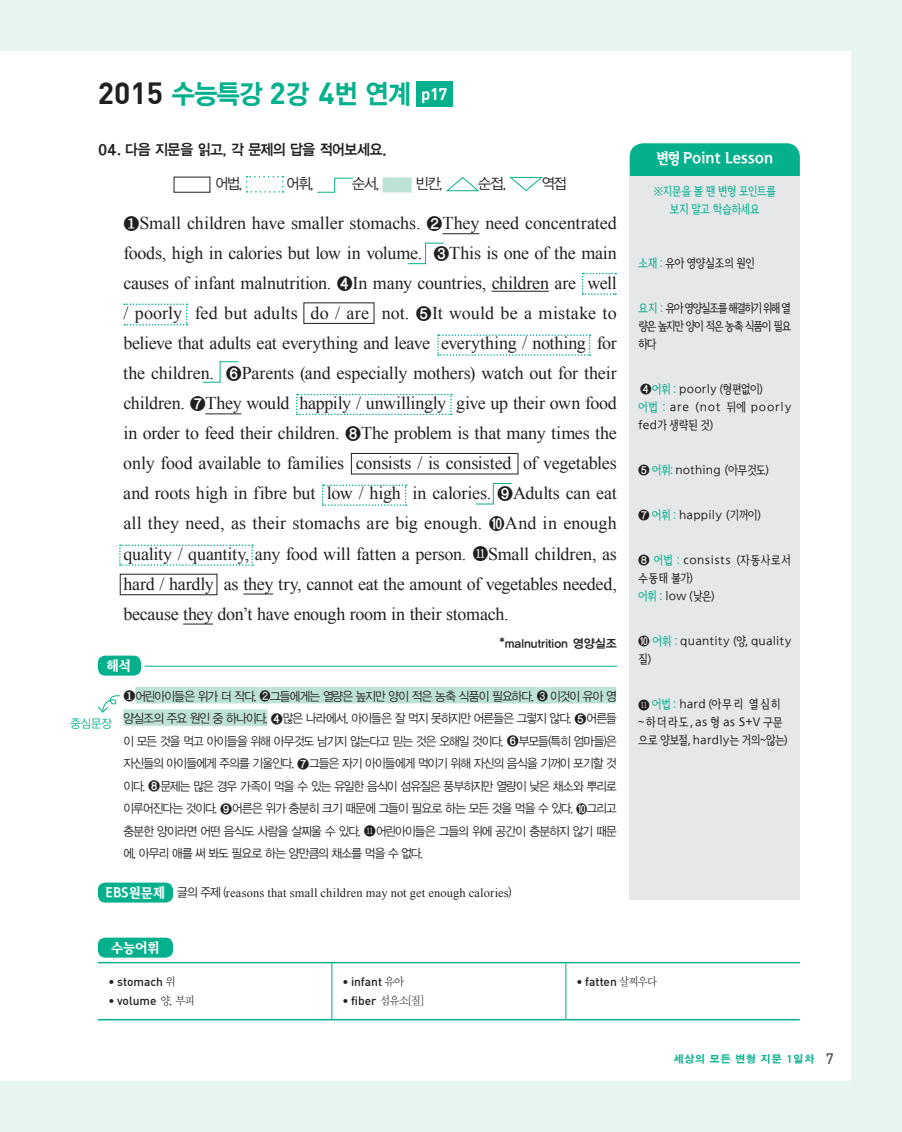
<style>
.page{position:relative;width:902px;height:1132px;background:#fff}
.page>*{position:absolute;margin:0;border:0;box-sizing:border-box;transform-origin:0 0}
.t1{font:27px "YDIYGO350";letter-spacing:-.03em;color:#05b08d;scale:.93 1}
.t2{font:18px/30px "Times New Roman";letter-spacing:-.02em;color:#231f20;text-align:justify}
.t3{font:15px "YDIYGO340";letter-spacing:-.03em;color:#231f20;scale:.93 1}
.t4{font:15px "YDIYGO320";letter-spacing:-.095em;color:#231f20;scale:.95 1}
.t5{font:15px "Rix Vita B";letter-spacing:.005em;color:#fff;scale:.93 1}
.t6{font:13.5px "Rix Vita B";color:#fff}
.t7{font:12.45px/22.5px "YDIYGO320";letter-spacing:-.07em;color:#231f20;text-align:justify;scale:.93 1}
.t8{font:12.45px "Times New Roman";letter-spacing:.015em;color:#231f20}
.t9{font:12px/18px "Rix Vita L";letter-spacing:.005em;color:#231f20}
.t10{font:12px "Dinmed";letter-spacing:-.005em;color:#231f20}
.t11{font:12px/18px "Rix Vita L";letter-spacing:.005em;color:#231f20;text-align:justify;scale:.93 1}
.t12{font:12px/18px "Rix Vita L";letter-spacing:.025em;color:#231f20}
.t13{font:12px/18px "Rix Vita L";letter-spacing:-.065em;color:#05b08d;text-align:center;scale:.93 1}
.t14{font:12px "YDIYGO340";color:#231f20}
.t15{font:12px "Rix Vita L";letter-spacing:-.06em;color:#231f20;scale:.93 1}
.t16{font:12px "YDIYGO320";color:#05b08d;scale:.93 1}
.t17{font:10.5px "SM3 K Gothic";letter-spacing:.025em;color:#05b08d}
.s1{font-family:"DIN";font-weight:700;font-size:30px;color:#231f20}
.s2{font-family:"DIN";font-weight:700;font-size:30px}
.s3{font-family:"DIN";font-weight:700;font-size:16.5px;color:#fff}
.s4{font-family:"SM3 K Gothic"}
.s5{font-family:"HCR Batang";font-weight:700;font-size:16.5px}
.s6{font-family:"HCR Batang";font-weight:700}
.s7{font-family:"HCR Batang"}
.s8{font-family:"Rix Vita B";font-size:13.5px;color:#fff}
.s9{font-family:"YDIYGO320"}
.s10{color:#05b08d}
.s11{font-family:"YDIY Mj O320";font-size:11.25px}
.s12{font-family:"Dinmed";font-size:15px;color:#57585a}
</style>
<div class="page">
<div style="left:13px;top:0;width:888px;height:1131px;background:#e7f4f0"></div>
<div style="left:0;top:0;width:13px;height:1131px;background:#e7f4f0"></div>
<div style="left:0;top:51px;width:13px;height:1029px;background:#fff"></div>
<div style="left:13px;top:51px;width:837px;height:1029px;background:#fff"></div>
<div style="left:382px;top:177px;width:29px;height:15px;background:#bde2d6"></div>
<hr style="left:442px;top:233px;width:37px;height:1px;background:#231f20">
<hr style="left:491px;top:291px;width:57px;height:1px;background:#231f20">
<hr style="left:205px;top:413px;width:36px;height:1px;background:#231f20">
<hr style="left:243px;top:593px;width:30px;height:1px;background:#231f20">
<hr style="left:183px;top:623px;width:30px;height:1px;background:#231f20">
<div style="left:135px;top:686px;width:124px;height:17px;background:#bde2d6"></div>
<div style="left:259px;top:687px;width:11px;height:16px;background:#bde2d6"></div>
<div style="left:270px;top:686px;width:266px;height:17px;background:#bde2d6"></div>
<div style="left:536px;top:687px;width:14px;height:16px;background:#bde2d6"></div>
<div style="left:550px;top:686px;width:66px;height:17px;background:#bde2d6"></div>
<div style="left:123px;top:709px;width:144px;height:16px;background:#bde2d6"></div>
<svg style="left:246px;top:176px;width:37px;height:16px"></svg>
<svg style="left:317px;top:177px;width:36px;height:16px"></svg>
<svg style="left:446px;top:177px;width:33px;height:14px"></svg>
<svg style="left:509px;top:177px;width:34px;height:15px"></svg>
<div style="left:98px;top:655px;width:43px;height:20px;background:#05b08d;border-radius:8px"></div>
<hr style="left:145px;top:665px;width:472px;height:1px;background:#05b08d">
<div style="left:98px;top:882px;width:75px;height:20px;background:#05b08d;border-radius:8px"></div>
<div style="left:98px;top:937px;width:75px;height:20px;background:#05b08d;border-radius:8px"></div>
<hr style="left:98px;top:961px;width:234px;height:2px;background:#05b08d">
<hr style="left:332px;top:961px;width:234px;height:2px;background:#05b08d">
<hr style="left:98px;top:1018px;width:234px;height:2px;background:#05b08d">
<hr style="left:332px;top:1018px;width:234px;height:2px;background:#05b08d">
<hr style="left:566px;top:961px;width:233px;height:2px;background:#05b08d">
<hr style="left:566px;top:1018px;width:233px;height:2px;background:#05b08d">
<hr style="left:331px;top:963px;width:1px;height:55px;background:#05b08d">
<hr style="left:565px;top:963px;width:1px;height:55px;background:#05b08d">
<svg style="left:408px;top:242px;width:36px;height:22px"></svg>
<svg style="left:202px;top:361px;width:37px;height:22px"></svg>
<svg style="left:296px;top:393px;width:156px;height:22px"></svg>
<div style="left:351px;top:453px;width:167px;height:21px;border:1px solid #231f20"></div>
<svg style="left:322px;top:484px;width:84px;height:21px"></svg>
<svg style="left:119px;top:544px;width:134px;height:21px"></svg>
<div style="left:629px;top:176px;width:170px;height:723px;background:#e6e7e9"></div>
<svg style="left:437px;top:334px;width:153px;height:21px"></svg>
<div style="left:120px;top:573px;width:97px;height:22px;border:1px solid #231f20"></div>
<div style="left:416px;top:81px;width:36px;height:25px;background:#05b08d"></div>
<div style="left:629px;top:143px;width:170px;height:33px;background:#05b08d"></div>
<svg style="left:98px;top:695px;width:22px;height:18px"></svg>
<svg style="left:475px;top:483px;width:37px;height:21px"></svg>
<svg style="left:581px;top:273px;width:35px;height:22px"></svg>
<svg style="left:124px;top:303px;width:63px;height:22px"></svg>
<h1 class="t1" style="left:98px;top:79px;width:377px"><span class="s1">2015</span> 수능특강 <span class="s2">2</span>강 <span class="s2">4</span>번 연계 <span class="s3">p17</span></h1>
<p class="t3" style="left:98px;top:141px;width:312px"><span class="s4">04.</span> 다음 지문을 읽고, 각 문제의 답을 적어보세요.</p>
<p class="t4" style="left:215px;top:175px;width:30px">어법,</p>
<p class="t4" style="left:286px;top:175px;width:30px">어휘,</p>
<p class="t4" style="left:352px;top:175px;width:30px">순서,</p>
<p class="t4" style="left:415px;top:175px;width:30px">빈칸,</p>
<p class="t4" style="left:478px;top:175px;width:31px">순접,</p>
<p class="t4" style="left:541px;top:175px;width:28px">역접</p>
<p class="t2" style="left:123px;top:208px;width:495px"><span class="s5">❶</span>Small children have smaller stomachs. <span class="s5">➋</span>They need concentrated foods, high in calories but low in volume. <span class="s5">➌</span>This is one of the main causes of infant malnutrition. <span class="s5">➍</span>In many countries, children are well / poorly fed but adults do / are not. <span class="s5">➎</span>It would be a mistake to believe that adults eat everything and leave everything / nothing for the children. <span class="s5">➏</span>Parents (and especially mothers) watch out for their children. <span class="s5">➐</span>They would happily / unwillingly give up their own food in order to feed their children. <span class="s5">➑</span>The problem is that many times the only food available to families consists / is consisted of vegetables and roots high in fibre but low / high in calories. <span class="s5">➒</span>Adults can eat all they need, as their stomachs are big enough. <span class="s5">➓</span>And in enough quality / quantity, any food will fatten a person. <span class="s5">⓫</span>Small children, as hard / hardly as they try, cannot eat the amount of vegetables needed, because they don’t have enough room in their stomach.</p>
<p class="t14" style="left:499px;top:636px;width:119px">*malnutrition 영양실조</p>
<p class="t6" style="left:107px;top:657px;width:26px">해석</p>
<p class="t7" style="left:123px;top:684px;width:532px"><span class="s6">❶</span>어린아이들은 위가 더 작다. <span class="s7">➋</span>그들에게는 열량은 높지만 양이 적은 농축 식품이 필요하다. <span class="s7">➌</span> 이것이 유아 영 양실조의 주요 원인 중 하나이다. <span class="s7">➍</span>많은 나라에서, 아이들은 잘 먹지 못하지만 어른들은 그렇지 않다. <span class="s7">➎</span>어른들 이 모든 것을 먹고 아이들을 위해 아무것도 남기지 않는다고 믿는 것은 오해일 것이다. <span class="s7">➏</span>부모들(특히 엄마들)은 자신들의 아이들에게 주의를 기울인다. <span class="s7">➐</span>그들은 자기 아이들에게 먹이기 위해 자신의 음식을 기꺼이 포기할 것 이다. <span class="s7">➑</span>문제는 많은 경우 가족이 먹을 수 있는 유일한 음식이 섬유질은 풍부하지만 열량이 낮은 채소와 뿌리로 이루어진다는 것이다. <span class="s7">➒</span>어른은 위가 충분히 크기 때문에 그들이 필요로 하는 모든 것을 먹을 수 있다. <span class="s7">➓</span>그리고 충분한 양이라면 어떤 음식도 사람을 살찌울 수 있다. <span class="s7">⓫</span>어린아이들은 그들의 위에 공간이 충분하지 않기 때문 에, 아무리 애를 써 봐도 필요로 하는 양만큼의 채소를 먹을 수 없다.</p>
<p class="t8" style="left:105px;top:883px;width:407px"><span class="s8">EBS원문제</span> <span class="s9">글의 주제 (</span>reasons that small children may not get enough calories<span class="s9">)</span></p>
<p class="t16" style="left:71px;top:717px;width:46px">중심문장</p>
<p class="t5" style="left:656px;top:150px;width:127px">변형 Point Lesson</p>
<p class="t13" style="left:653px;top:182px;width:134px">※지문을 볼 땐 변형 포인트를 보지 말고 학습하세요</p>
<p class="t15" style="left:638px;top:256px;width:127px"><span class="s10">소재 :</span> 유아 영양실조의 원인</p>
<p class="t11" style="left:638px;top:299px;width:166px"><span class="s10">요지 :</span> 유아 영양실조를 해결하기 위해 열 량은 높지만 양이 적은 농축 식품이 필요 하다</p>
<p class="t9" style="left:638px;top:380px;width:155px"><span class="s7">➍</span><span class="s10">어휘 :</span> poorly (형편없이)<br><span class="s10">어법 :</span> are (not 뒤에 poorly fed가 생략된 것)</p>
<p class="t9" style="left:638px;top:461px;width:133px"><span class="s7">➎</span> <span class="s10">어휘:</span> nothing (아무것도)</p>
<p class="t9" style="left:638px;top:506px;width:124px"><span class="s7">➐</span> <span class="s10">어휘 :</span> happily (기꺼이)</p>
<p class="t12" style="left:638px;top:551px;width:155px"><span class="s7">➑</span> <span class="s10">어법 :</span> consists (자동사로서 수동태 불가)<br><span class="s10">어휘 :</span> low (낮은)</p>
<p class="t9" style="left:638px;top:632px;width:155px"><span class="s7">➓</span> <span class="s10">어휘 :</span> quantity (양, quality 질)</p>
<p class="t9" style="left:638px;top:695px;width:151px"><span class="s7">⓫</span><span class="s10">어법 :</span> hard (아무리 열심히 ~하더라도, as 형 as S+V 구문 으로 양보절, hardly는 거의~않는)</p>
<p class="t6" style="left:111px;top:938px;width:50px">수능어휘</p>
<p class="t10" style="left:108px;top:973px;width:68px">• stomach <span class="s11">위</span></p>
<p class="t10" style="left:108px;top:992px;width:88px">• volume <span class="s11">양, 부피</span></p>
<p class="t10" style="left:342px;top:973px;width:63px">• infant <span class="s11">유아</span></p>
<p class="t10" style="left:342px;top:992px;width:83px">• fiber <span class="s11">섬유소[질]</span></p>
<p class="t10" style="left:576px;top:973px;width:82px">• fatten <span class="s11">살찌우다</span></p>
<p class="t17" style="left:673px;top:1052px;width:162px">세상의 모든 변형 지문 1일차 <span class="s12">7</span></p>
</div>
